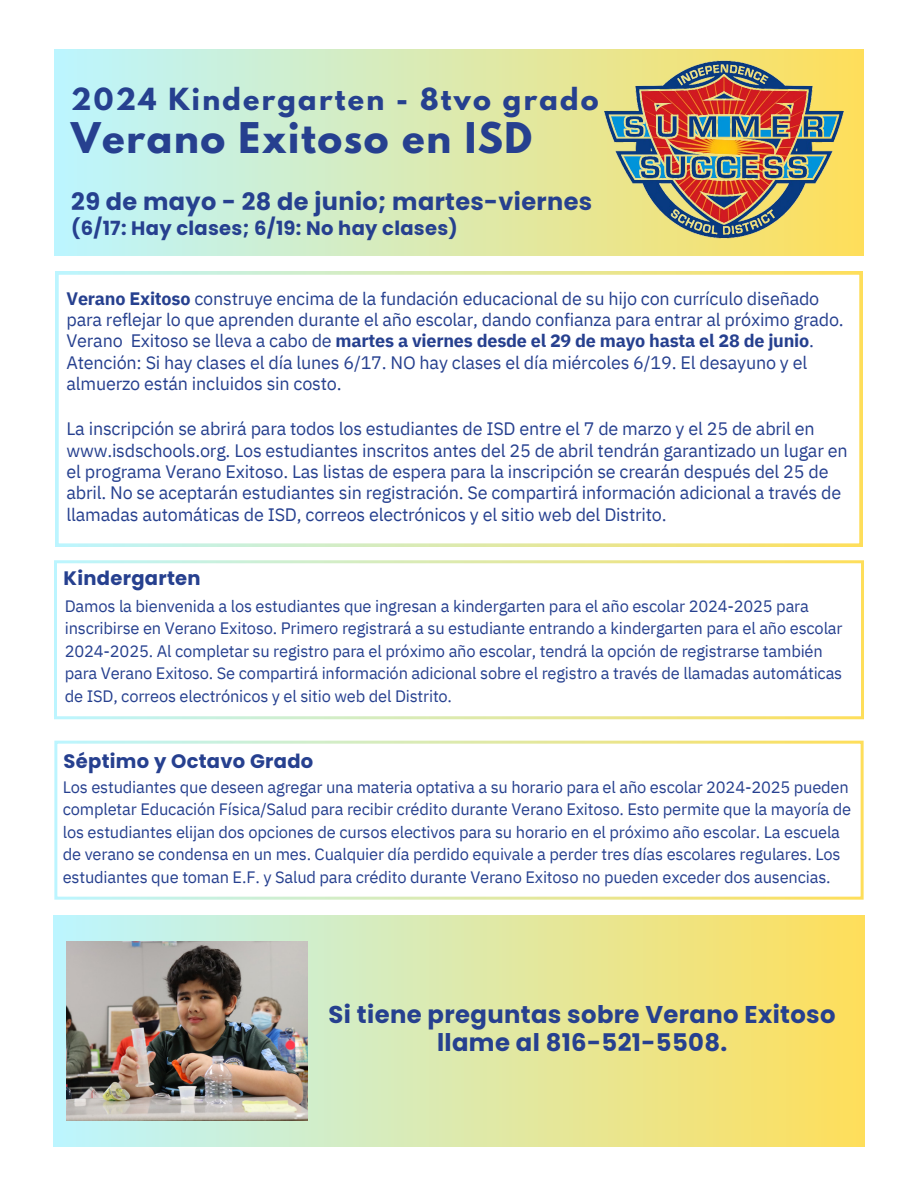
<style>
.page{position:relative;width:918px;height:1188px;background:#fff}
.page>*{position:absolute;margin:0;border:0;box-sizing:border-box;transform-origin:0 0}
.t1{font:700 37.5px "League Spartan";letter-spacing:.045em;color:#26408f}
.t2{font:700 27px "League Spartan";letter-spacing:.085em;color:#26408f}
.t3{font:700 24.3px/28.2px "Poppins";letter-spacing:.015em;color:#26408f;text-align:center}
.t4{font:700 24px "Poppins";letter-spacing:.015em;color:#26408f}
.t5{font:700 19.5px "Poppins";letter-spacing:.015em;color:#26408f}
.t6{font:18px/21.3px "IBM Plex Sans";letter-spacing:-.01em;color:#26408f}
.t7{font:16.5px/22.5px "IBM Plex Sans";letter-spacing:-.01em;color:#26408f}
.s1{font-weight:700}
</style>
<div class="page">
<div style="left:55px;top:50px;width:808px;height:205px;background:linear-gradient(to right,#bcf5ff,#fede5a)"></div>
<svg style="left:54px;top:560px;width:810px;height:159px"></svg>
<img style="left:604px;top:50px;width:240px;height:199px">
<div style="left:53px;top:916px;width:812px;height:230px;background:linear-gradient(to right,#baf1fb,#ffe05c)"></div>
<img style="left:67px;top:941px;width:240px;height:179px">
<svg style="left:54px;top:741px;width:810px;height:159px"></svg>
<svg style="left:55px;top:271px;width:808px;height:276px"></svg>
<h2 class="t2" style="left:71px;top:86px;width:529px">2024 Kindergarten - 8tvo grado</h2>
<h2 class="t1" style="left:71px;top:119px;width:463px">Verano Exitoso en ISD</h2>
<h3 class="t4" style="left:71px;top:185px;width:522px">29 de mayo - 28 de junio; martes-viernes</h3>
<h2 class="t5" style="left:71px;top:214px;width:388px">(6/17: Hay clases; 6/19: No hay clases)</h2>
<h4 class="t6" style="left:67px;top:287px;width:779px"><span class="s1">Verano Exitoso</span> construye encima de la fundación educacional de su hijo con currículo diseñado para reflejar lo que aprenden durante el año escolar, dando confianza para entrar al próximo grado.<br>Verano Exitoso se lleva a cabo de <span class="s1">martes a viernes desde el 29 de mayo hasta el 28 de junio</span>.<br>Atención: Si hay clases el día lunes 6/17. NO hay clases el día miércoles 6/19. El desayuno y el almuerzo están incluidos sin costo.</h4>
<h3 class="t6" style="left:67px;top:418px;width:783px">La inscripción se abrirá para todos los estudiantes de ISD entre el 7 de marzo y el 25 de abril en www.isdschools.org. Los estudiantes inscritos antes del 25 de abril tendrán garantizado un lugar en el programa Verano Exitoso. Las listas de espera para la inscripción se crearán después del 25 de abril. No se aceptarán estudiantes sin registración. Se compartirá información adicional a través de llamadas automáticas de ISD, correos electrónicos y el sitio web del Distrito.</h3>
<p class="t5" style="left:64px;top:565px;width:139px">Kindergarten</p>
<p class="t7" style="left:65px;top:594px;width:779px">Damos la bienvenida a los estudiantes que ingresan a kindergarten para el año escolar 2024-2025 para inscribirse en Verano Exitoso. Primero registrará a su estudiante entrando a kindergarten para el año escolar 2024-2025. Al completar su registro para el próximo año escolar, tendrá la opción de registrarse también para Verano Exitoso. Se compartirá información adicional sobre el registro a través de llamadas automáticas de ISD, correos electrónicos y el sitio web del Distrito.</p>
<p class="t5" style="left:64px;top:747px;width:251px">Séptimo y Octavo Grado</p>
<h3 class="t7" style="left:63px;top:775px;width:790px">Los estudiantes que deseen agregar una materia optativa a su horario para el año escolar 2024-2025 pueden completar Educación Física/Salud para recibir crédito durante Verano Exitoso. Esto permite que la mayoría de los estudiantes elijan dos opciones de cursos electivos para su horario en el próximo año escolar. La escuela de verano se condensa en un mes. Cualquier día perdido equivale a perder tres días escolares regulares. Los estudiantes que toman E.F. y Salud para crédito durante Verano Exitoso no pueden exceder dos ausencias.</h3>
<h4 class="t3" style="left:329px;top:1001px;width:508px">Si tiene preguntas sobre Verano Exitoso llame al 816-521-5508.</h4>
</div>
